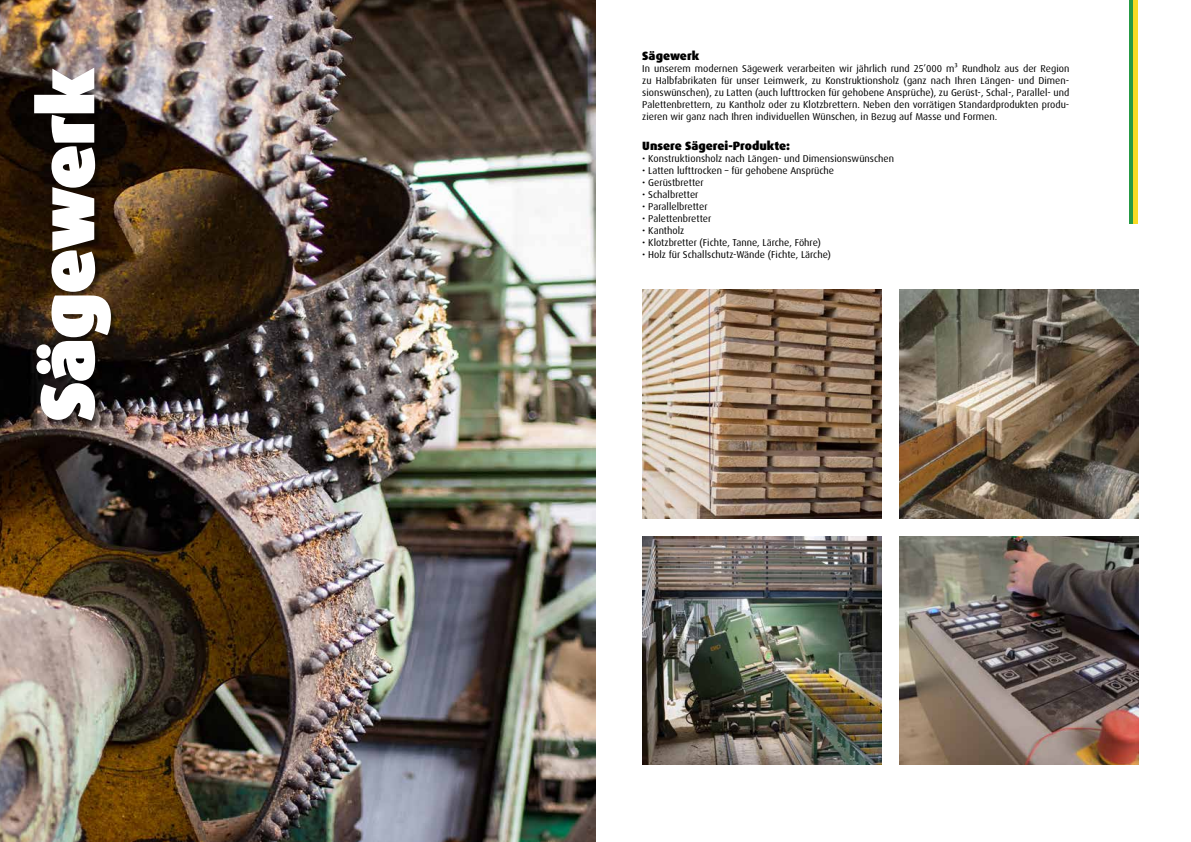
<style>
.page{position:relative;width:1191px;height:842px;background:#fff}
.page>*{position:absolute;margin:0;border:0;box-sizing:border-box;transform-origin:0 0}
.t1{font:900 74px "Dax OT";color:#fff}
.t2{font:900 12px "Dax OT";color:#000}
.t3{font:10px/12px "Dax OT";color:#000;text-align:justify}
</style>
<div class="page">
<img style="left:0;top:0;width:595px;height:842px">
<img style="left:643px;top:290px;width:238px;height:228px">
<img style="left:643px;top:536px;width:238px;height:229px">
<img style="left:899px;top:290px;width:239px;height:228px">
<img style="left:899px;top:536px;width:239px;height:229px">
<div style="left:1128px;top:0;width:5px;height:224px;background:#269945"></div>
<div style="left:1133px;top:0;width:5px;height:224px;background:#f7db24"></div>
<div style="left:35px;top:69px;width:83px;height:358px;background:#000;opacity:.44"></div>
<svg style="left:33px;top:67px;width:79px;height:355px;background:#40362e"></svg>
<h1 class="t1" style="left:20px;top:421px;width:353px;rotate:-90deg">Sägewerk</h1>
<p class="t2" style="left:642px;top:48px;width:59px">Sägewerk</p>
<p class="t3" style="left:642px;top:62px;width:428px">In unserem modernen Sägewerk verarbeiten wir jährlich rund 25’000 m³ Rundholz aus der Region zu Halbfabrikaten für unser Leimwerk, zu Konstruktionsholz (ganz nach Ihren Längen- und Dimen&shy;sionswünschen), zu Latten (auch lufttrocken für gehobene Ansprüche), zu Gerüst-, Schal-, Parallel- und Palettenbrettern, zu Kantholz oder zu Klotzbrettern. Neben den vorrätigen Standardprodukten produ&shy;zieren wir ganz nach Ihren individuellen Wünschen, in Bezug auf Masse und Formen.</p>
<p class="t2" style="left:642px;top:138px;width:149px">Unsere Sägerei-Produkte:</p>
<p class="t3" style="left:642px;top:152px;width:253px">• Konstruktionsholz nach Längen- und Dimensionswünschen</p>
<p class="t3" style="left:642px;top:164px;width:193px">• Latten lufttrocken – für gehobene Ansprüche</p>
<p class="t3" style="left:642px;top:176px;width:63px">• Gerüstbretter</p>
<p class="t3" style="left:642px;top:188px;width:58px">• Schalbretter</p>
<p class="t3" style="left:642px;top:200px;width:67px">• Parallelbretter</p>
<p class="t3" style="left:642px;top:212px;width:71px">• Palettenbretter</p>
<p class="t3" style="left:642px;top:224px;width:44px">• Kantholz</p>
<p class="t3" style="left:642px;top:236px;width:180px">• Klotzbretter (Fichte, Tanne, Lärche, Föhre)</p>
<p class="t3" style="left:642px;top:248px;width:190px">• Holz für Schallschutz-Wände (Fichte, Lärche)</p>
</div>
